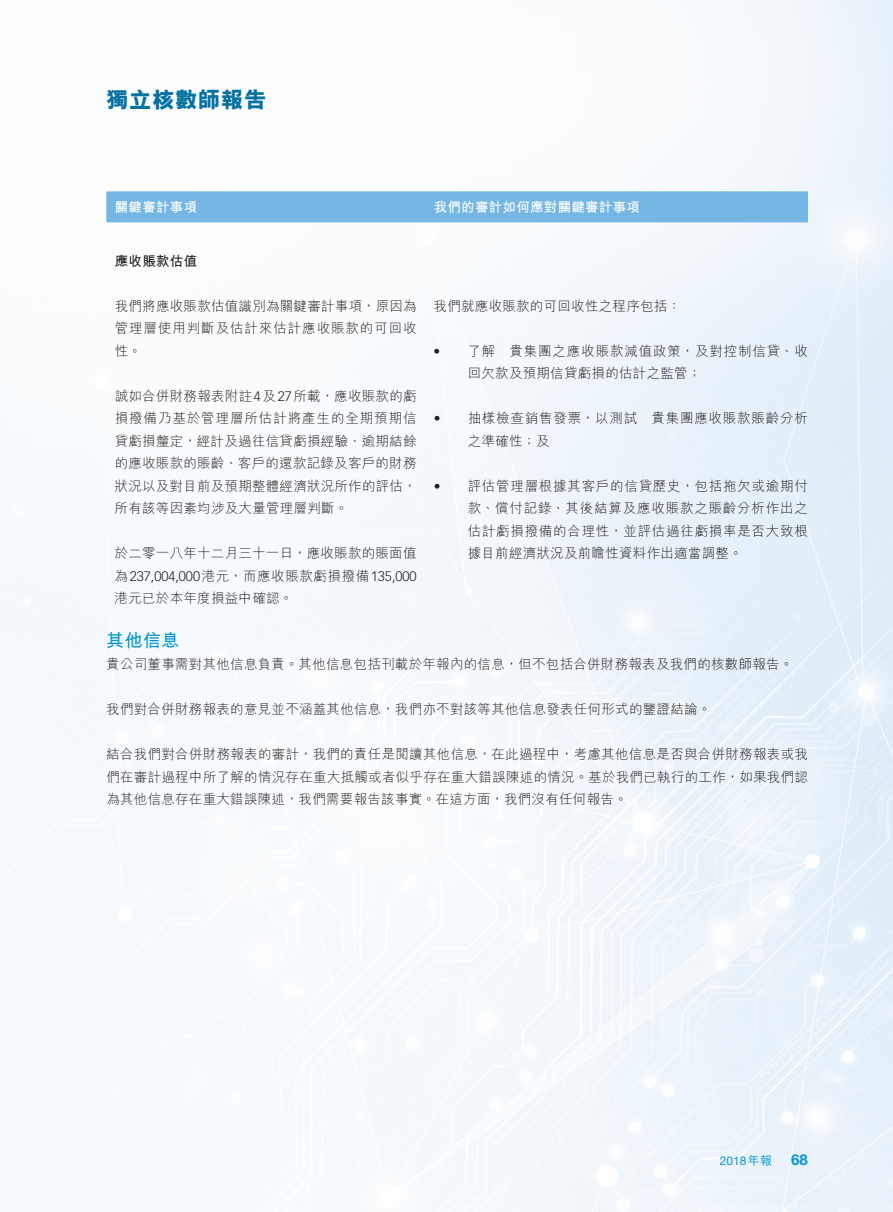
<style>
.page{position:relative;width:893px;height:1212px;background:#fff}
.page>*{position:absolute;margin:0;border:0;box-sizing:border-box;transform-origin:0 0}
.t1{font:800 22.5px "M Hei HK";letter-spacing:.02em;color:#0572a3}
.t2{font:700 18px "M Hei HK";color:#0696d7}
.t3{font:700 15px "Helvetica Neue LT Std";color:#0696d7}
.t4{font:300 13.5px/22.5px "M Hei HK";letter-spacing:.02em;color:#231f20;text-align:justify}
.t5{font:300 13.5px "Vectora LT Std";color:#231f20}
.t6{font:300 13.5px "M Hei HK";letter-spacing:.055em;color:#231f20}
.t7{font:300 13.5px "M Hei HK";letter-spacing:.06em;color:#231f20}
.t8{font:700 13.5px "M Hei HK";letter-spacing:.02em;color:#fff}
.t9{font:300 13.5px "M Hei HK";letter-spacing:.065em;color:#231f20}
.t10{font:700 13.5px "M Hei HK";letter-spacing:.02em;color:#231f20}
.t11{font:12px "Helvetica Neue LT Std";color:#0696d7}
.s1{font-family:"Vectora LT Std"}
.s2{font-family:"M Hei HK"}
.s3{font-family:"M Hei HK";font-weight:500}
</style>
<div class="page">
<img style="left:0;top:0;width:893px;height:1212px">
<div style="left:106px;top:191px;width:702px;height:31px;background:#74b6e4"></div>
<h1 class="t1" style="left:106px;top:88px;width:162px">獨立核數師報告</h1>
<p class="t8" style="left:115px;top:197px;width:84px">關鍵審計事項</p>
<p class="t10" style="left:115px;top:251px;width:84px">應收賬款估值</p>
<p class="t4" style="left:115px;top:294px;width:303px">我們將應收賬款估值識別為關鍵審計事項，原因為管理層使用判斷及估計來估計應收賬款的可回收性。</p>
<p class="t4" style="left:115px;top:384px;width:303px">誠如合併財務報表附註<span class="s1">4</span>及<span class="s1">27</span>所載，應收賬款的虧損撥備乃基於管理層所估計將產生的全期預期信貸虧損釐定，經計及過往信貸虧損經驗、逾期結餘的應收賬款的賬齡、客戶的還款記錄及客戶的財務狀況以及對目前及預期整體經濟狀況所作的評估，所有該等因素均涉及大量管理層判斷。</p>
<p class="t4" style="left:115px;top:542px;width:303px">於二零一八年十二月三十一日，應收賬款的賬面值</p>
<p class="t5" style="left:115px;top:568px;width:303px"><span class="s2">為</span>237,004,000<span class="s2">港元，而應收賬款虧損撥備</span>135,000</p>
<p class="t4" style="left:115px;top:587px;width:180px">港元已於本年度損益中確認。</p>
<p class="t8" style="left:434px;top:197px;width:208px">我們的審計如何應對關鍵審計事項</p>
<p class="t4" style="left:434px;top:294px;width:249px">我們就應收賬款的可回收性之程序包括：</p>
<p class="t9" style="left:510px;top:344px;width:300px">貴集團之應收賬款減值政策，及對控制信貸、收</p>
<p class="t4" style="left:468px;top:339px;width:29px">了解</p>
<p class="t5" style="left:434px;top:343px;width:8px">•</p>
<p class="t5" style="left:434px;top:411px;width:8px">•</p>
<p class="t5" style="left:434px;top:478px;width:8px">•</p>
<p class="t4" style="left:468px;top:362px;width:235px">回欠款及預期信貸虧損的估計之監管;</p>
<p class="t7" style="left:651px;top:411px;width:158px">貴集團應收賬款賬齡分析</p>
<p class="t7" style="left:468px;top:411px;width:171px">抽樣檢查銷售發票，以測試</p>
<p class="t4" style="left:468px;top:429px;width:83px">之準確性；及</p>
<p class="t6" style="left:468px;top:479px;width:342px">評估管理層根據其客戶的信貸歷史，包括拖欠或逾期付</p>
<p class="t4" style="left:468px;top:497px;width:342px">款、償付記錄、其後結算及應收賬款之賬齡分析作出之估計虧損撥備的合理性，並評估過往虧損率是否大致根據目前經濟狀況及前瞻性資料作出適當調整。</p>
<h2 class="t2" style="left:106px;top:627px;width:75px">其他信息</h2>
<p class="t4" style="left:106px;top:653px;width:688px">貴公司董事需對其他信息負責。其他信息包括刊載於年報內的信息，但不包括合併財務報表及我們的核數師報告。</p>
<p class="t4" style="left:106px;top:698px;width:606px">我們對合併財務報表的意見並不涵蓋其他信息，我們亦不對該等其他信息發表任何形式的鑒證結論。</p>
<p class="t4" style="left:106px;top:743px;width:703px">結合我們對合併財務報表的審計，我們的責任是閱讀其他信息，在此過程中，考慮其他信息是否與合併財務報表或我們在審計過程中所了解的情況存在重大抵觸或者似乎存在重大錯誤陳述的情況。基於我們已執行的工作，如果我們認為其他信息存在重大錯誤陳述，我們需要報告該事實。在這方面，我們沒有任何報告。</p>
<p class="t11" style="left:720px;top:1153px;width:54px">2018<span class="s3">年報</span></p>
<p class="t3" style="left:791px;top:1150px;width:18px">68</p>
</div>
